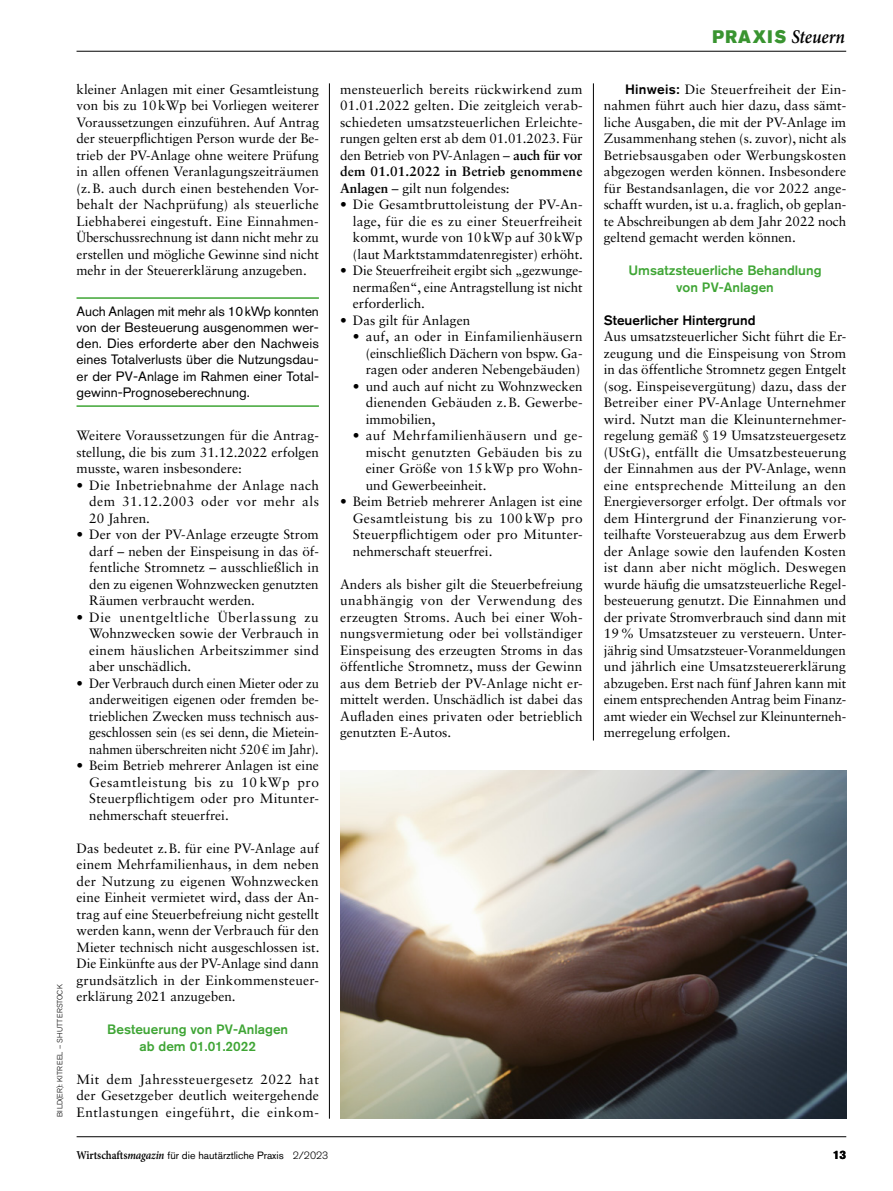
<style>
.page{position:relative;width:893px;height:1191px;background:#fff}
.page>*{position:absolute;margin:0;border:0;box-sizing:border-box;transform-origin:0 0}
.t1{font:italic 600 19.5px "Minion Pro";letter-spacing:-.005em;color:#000;scale:.9 1}
.t2{font:13.5px/16.5px "Sabon LT Std";color:#000;text-align:justify}
.t3{font:13.5px/16.2px "Akzidenz Grotesk BQ";color:#000;text-align:justify}
.t4{font:13.5px/16.5px "Sabon LT Std";color:#000;text-align:justify;scale:.96 1}
.t5{font:500 13.5px/16.5px "Akzidenz Grotesk BQ";color:#3fa535;text-align:center}
.t6{font:500 13.5px "Akzidenz Grotesk BQ";color:#000}
.t7{font:700 12px "Akzidenz Grotesk BQ";color:#000}
.t8{font:10.5px "Akzidenz Grotesk BQ";color:#000}
.t9{font:300 7.5px "Akzidenz Grotesk BQ";letter-spacing:.03em;color:#000}
.s1{font-family:"Akzidenz Grotesk BQ Super";font-weight:400;font-style:normal;font-size:18px;color:#399430}
.s2{font-weight:700}
.s3{font-family:"Akzidenz Grotesk BQ";font-weight:500}
.s4{font-family:"Minion Pro";font-weight:600;font-size:12px}
.s5{font-family:"Minion Pro";font-weight:600;font-style:italic;font-size:12px}
.s6{font-weight:300}
</style>
<div class="page">
<hr style="left:77px;top:297px;width:242px;height:2px;background:#3fa535">
<hr style="left:77px;top:405px;width:242px;height:2px;background:#3fa535">
<hr style="left:329px;top:83px;width:1px;height:1035px;background:#000">
<hr style="left:593px;top:83px;width:1px;height:657px;background:#000">
<img style="left:340px;top:770px;width:506px;height:348px">
<hr style="left:77px;top:51px;width:769px;height:1px;background:#000">
<hr style="left:77px;top:1136px;width:769px;height:1px;background:#000">
<h1 class="t1" style="left:712px;top:23px;width:149px"><span class="s1">PRAXIS</span> Steuern</h1>
<p class="t9" style="left:56px;top:1117px;width:134px;rotate:-90deg">BILD(ER): KITREEL – SHUTTERSTOCK</p>
<p class="t2" style="left:77px;top:80px;width:244px">kleiner Anlagen mit einer Gesamtleistung von bis zu 10kWp bei Vorliegen weiterer Voraussetzungen einzuführen. Auf Antrag der steuerpflichtigen Person wurde der Be&shy;trieb der PV-Anlage ohne weitere Prüfung in allen offenen Veranlagungszeiträumen (z.B. auch durch einen bestehenden Vor&shy;behalt der Nachprüfung) als steuerliche Liebhaberei eingestuft. Eine Einnahmen-Überschussrechnung ist dann nicht mehr zu erstellen und mögliche Gewinne sind nicht mehr in der Steuererklärung anzugeben.</p>
<p class="t3" style="left:77px;top:303px;width:244px">Auch Anlagen mit mehr als 10kWp konnten von der Besteuerung ausgenommen wer&shy;den. Dies erforderte aber den Nachweis eines Totalverlusts über die Nutzungsdau&shy;er der PV-Anlage im Rahmen einer Total&shy;gewinn-Prognoseberechnung.</p>
<p class="t2" style="left:77px;top:427px;width:244px">Weitere Voraussetzungen für die Antrag&shy;stellung, die bis zum 31.12.2022 erfolgen musste, waren insbesondere:</p>
<p class="t2" style="left:89px;top:476px;width:231px;text-indent:-13px">• Die Inbetriebnahme der Anlage nach dem 31.12.2003 oder vor mehr als 20 Jahren.</p>
<p class="t2" style="left:89px;top:526px;width:231px;text-indent:-13px">• Der von der PV-Anlage erzeugte Strom darf – neben der Einspeisung in das öf&shy;fentliche Stromnetz – ausschließlich in den zu eigenen Wohnzwecken genutzten Räumen verbraucht werden.</p>
<p class="t2" style="left:89px;top:608px;width:231px;text-indent:-13px">• Die unentgeltliche Überlassung zu Wohnzwecken sowie der Verbrauch in einem häuslichen Arbeitszimmer sind aber unschädlich.</p>
<p class="t4" style="left:89px;top:674px;width:241px;text-indent:-13px">• Der Verbrauch durch einen Mieter oder zu anderweitigen eigenen oder fremden be&shy;trieblichen Zwecken muss technisch aus&shy;geschlossen sein (es sei denn, die Mietein&shy;nahmen überschreiten nicht 520€ im Jahr).</p>
<p class="t2" style="left:89px;top:757px;width:231px;text-indent:-13px">• Beim Betrieb mehrerer Anlagen ist eine Gesamtleistung bis zu 10 kWp pro Steuerpflichtigem oder pro Mitunter&shy;nehmerschaft steuerfrei.</p>
<p class="t2" style="left:77px;top:839px;width:244px;text-align:left">Das bedeutet z.B. für eine PV-Anlage auf einem Mehrfamilienhaus, in dem neben der Nutzung zu eigenen Wohnzwecken eine Einheit vermietet wird, dass der An&shy;trag auf eine Steuerbefreiung nicht gestellt werden kann, wenn der Verbrauch für den Mieter technisch nicht ausgeschlossen ist.<br>Die Einkünfte aus der PV-Anlage sind dann grundsätzlich in der Einkommensteuer&shy;erklärung 2021 anzugeben.</p>
<p class="t5" style="left:107px;top:1021px;width:182px">Besteuerung von PV-Anlagen ab dem 01.01.2022</p>
<p class="t2" style="left:77px;top:1070px;width:244px">Mit dem Jahressteuergesetz 2022 hat der Gesetzgeber deutlich weitergehende Entlastungen eingeführt, die einkom-</p>
<p class="t2" style="left:340px;top:80px;width:244px">mensteuerlich bereits rückwirkend zum 01.01.2022 gelten. Die zeitgleich verab&shy;schiedeten umsatzsteuerlichen Erleichte&shy;rungen gelten erst ab dem 01.01.2023. Für den Betrieb von PV-Anlagen – <span class="s2">auch für vor dem 01.01.2022 in Betrieb genommene Anlagen</span> – gilt nun folgendes:</p>
<p class="t2" style="left:353px;top:196px;width:231px;text-indent:-13px">• Die Gesamtbruttoleistung der PV-An&shy;lage, für die es zu einer Steuerfreiheit kommt, wurde von 10kWp auf 30kWp (laut Marktstammdatenregister) erhöht.</p>
<p class="t2" style="left:353px;top:262px;width:231px;text-indent:-13px">• Die Steuerfreiheit ergibt sich „gezwunge&shy;nermaßen“, eine Antragstellung ist nicht erforderlich.</p>
<p class="t2" style="left:340px;top:311px;width:132px">• Das gilt für Anlagen</p>
<p class="t2" style="left:366px;top:328px;width:218px;text-indent:-13px">• auf, an oder in Einfamilienhäusern (einschließlich Dächern von bspw. Ga&shy;ragen oder anderen Nebengebäuden)</p>
<p class="t2" style="left:366px;top:377px;width:218px;text-indent:-13px">• und auch auf nicht zu Wohnzwecken dienenden Gebäuden z.B. Gewerbe&shy;immobilien,</p>
<p class="t2" style="left:366px;top:427px;width:218px;text-indent:-13px">• auf Mehrfamilienhäusern und ge&shy;mischt genutzten Gebäuden bis zu einer Größe von 15kWp pro Wohn&shy;und Gewerbeeinheit.</p>
<p class="t2" style="left:353px;top:493px;width:231px;text-indent:-13px">• Beim Betrieb mehrerer Anlagen ist eine Gesamtleistung bis zu 100 kWp pro Steuerpflichtigem oder pro Mitunter&shy;nehmerschaft steuerfrei.</p>
<p class="t2" style="left:340px;top:575px;width:244px">Anders als bisher gilt die Steuerbefreiung unabhängig von der Verwendung des erzeugten Stroms. Auch bei einer Woh&shy;nungsvermietung oder bei vollständiger Einspeisung des erzeugten Stroms in das öffentliche Stromnetz, muss der Gewinn aus dem Betrieb der PV-Anlage nicht er&shy;mittelt werden. Unschädlich ist dabei das Aufladen eines privaten oder betrieblich genutzten E-Autos.</p>
<p class="t2" style="left:604px;top:80px;width:244px;text-indent:21px"><span class="s3">Hinweis:</span> Die Steuerfreiheit der Ein&shy;nahmen führt auch hier dazu, dass sämt&shy;liche Ausgaben, die mit der PV-Anlage im Zusammenhang stehen (s. zuvor), nicht als Betriebsausgaben oder Werbungskosten abgezogen werden können. Insbesondere für Bestandsanlagen, die vor 2022 ange&shy;schafft wurden, ist u.a. fraglich, ob geplan&shy;te Abschreibungen ab dem Jahr 2022 noch geltend gemacht werden können.</p>
<p class="t5" style="left:628px;top:262px;width:195px">Umsatzsteuerliche Behandlung von PV-Anlagen</p>
<p class="t6" style="left:604px;top:312px;width:153px">Steuerlicher Hintergrund</p>
<p class="t2" style="left:604px;top:328px;width:244px">Aus umsatzsteuerlicher Sicht führt die Er&shy;zeugung und die Einspeisung von Strom in das öffentliche Stromnetz gegen Entgelt (sog. Einspeisevergütung) dazu, dass der Betreiber einer PV-Anlage Unternehmer wird. Nutzt man die Kleinunternehmer&shy;regelung gemäß § 19 Umsatzsteuergesetz (UStG), entfällt die Umsatzbesteuerung der Einnahmen aus der PV-Anlage, wenn eine entsprechende Mitteilung an den Energieversorger erfolgt. Der oftmals vor dem Hintergrund der Finanzierung vor&shy;teilhafte Vorsteuerabzug aus dem Erwerb der Anlage sowie den laufenden Kosten ist dann aber nicht möglich. Deswegen wurde häufig die umsatzsteuerliche Regel&shy;besteuerung genutzt. Die Einnahmen und der private Stromverbrauch sind dann mit 19% Umsatzsteuer zu versteuern. Unter&shy;jährig sind Umsatzsteuer-Voranmeldungen und jährlich eine Umsatzsteuererklärung abzugeben. Erst nach fünf Jahren kann mit einem entsprechenden Antrag beim Finanz&shy;amt wieder ein Wechsel zur Kleinunterneh&shy;merregelung erfolgen.</p>
<p class="t8" style="left:77px;top:1149px;width:253px"><span class="s4">Wirtschafts</span><span class="s5">magazin</span> für die hautärztliche Praxis <span class="s6">2/2023</span></p>
<p class="t7" style="left:833px;top:1147px;width:15px">13</p>
</div>
